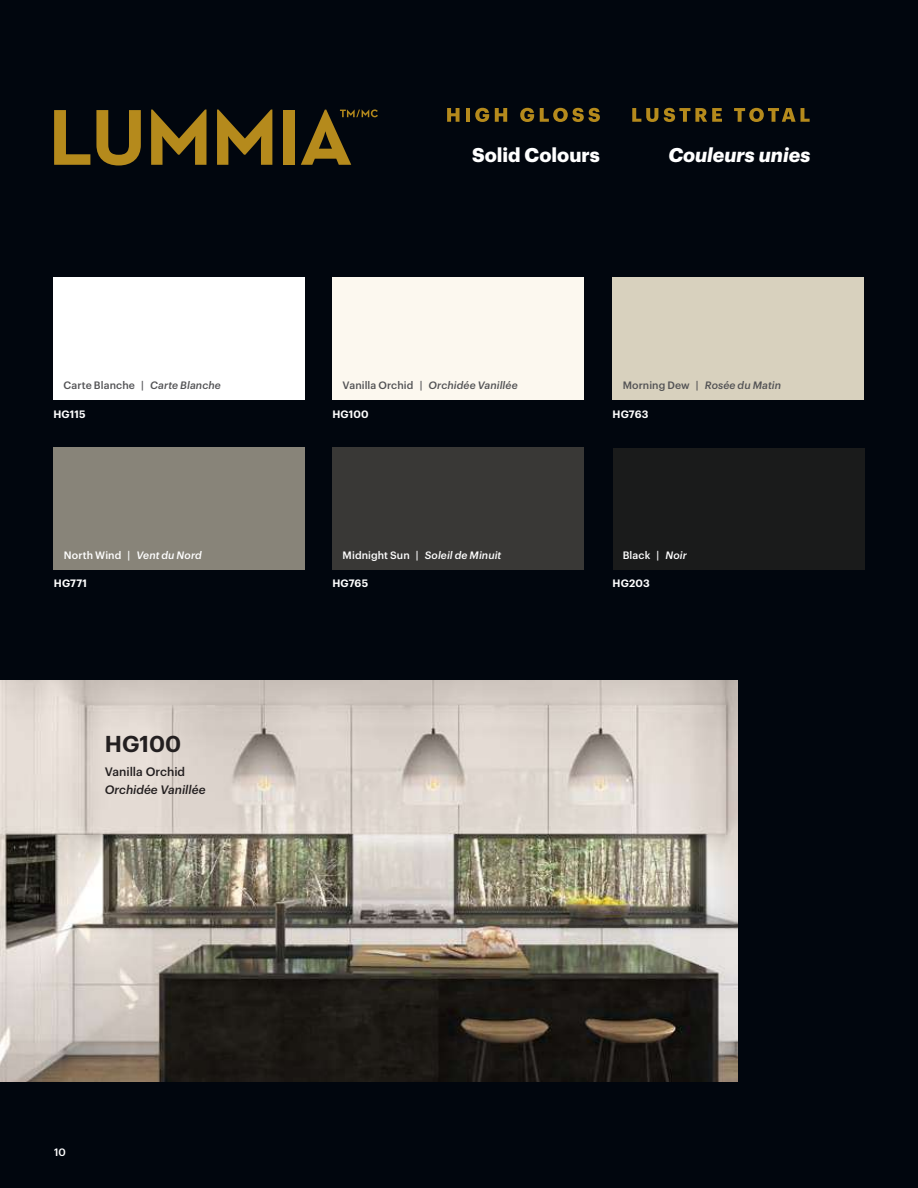
<style>
.page{position:relative;width:918px;height:1188px;background:#01060e}
.page>*{position:absolute;margin:0;border:0;box-sizing:border-box;transform-origin:0 0}
.t1{font:600 22.5px "Graphik";color:#231f20}
.t2{font:italic 700 19.5px "Graphik";color:#fff}
.t3{font:700 19.5px "Graphik";color:#fff}
.t4{font:italic 500 12px "Graphik";color:#231f20}
.t5{font:500 12px "Graphik";color:#231f20}
.t6{font:italic 500 10.5px "Graphik";letter-spacing:.005em;color:#535355}
.t7{font:500 10.5px "Graphik";letter-spacing:.015em;color:#fff}
.t8{font:600 10.5px "Graphik";letter-spacing:.015em;color:#fff}
.t9{font:italic 500 10.5px "Graphik";letter-spacing:.005em;color:#fff}
.t10{font:500 10.5px "Graphik";letter-spacing:.01em;color:#535355}
.s1{font-style:italic}
.s2{font-style:normal}
</style>
<div class="page">
<img style="left:0;top:680px;width:738px;height:402px">
<div style="left:613px;top:278px;width:250px;height:121px;background:#d8d1be"></div>
<div style="left:332px;top:278px;width:251px;height:121px;background:#fcf8ef"></div>
<div style="left:54px;top:278px;width:251px;height:121px;background:#fff"></div>
<div style="left:54px;top:448px;width:251px;height:122px;background:#888479"></div>
<div style="left:332px;top:448px;width:251px;height:122px;background:#393836"></div>
<div style="left:613px;top:448px;width:252px;height:122px;background:#1a1b1b"></div>
<svg style="left:447px;top:108px;width:13px;height:14px"></svg>
<hr style="left:466px;top:108px;width:4px;height:14px;background:#b58a1c">
<svg style="left:475px;top:108px;width:14px;height:14px"></svg>
<svg style="left:495px;top:108px;width:12px;height:14px"></svg>
<svg style="left:520px;top:108px;width:14px;height:14px"></svg>
<svg style="left:540px;top:108px;width:60px;height:14px"></svg>
<svg style="left:632px;top:108px;width:26px;height:14px"></svg>
<svg style="left:664px;top:108px;width:58px;height:14px"></svg>
<svg style="left:734px;top:108px;width:76px;height:14px"></svg>
<div style="left:283px;top:110px;width:12px;height:55px;background:#b58a1c"></div>
<svg style="left:151px;top:110px;width:55px;height:55px"></svg>
<svg style="left:217px;top:110px;width:55px;height:55px"></svg>
<svg style="left:96px;top:110px;width:45px;height:56px"></svg>
<svg style="left:54px;top:110px;width:36px;height:55px"></svg>
<svg style="left:301px;top:110px;width:77px;height:55px"></svg>
<h2 class="t3" style="left:472px;top:140px;width:129px">Solid Colours</h2>
<h2 class="t2" style="left:668px;top:140px;width:144px">Couleurs unies</h2>
<p class="t10" style="left:64px;top:377px;width:159px">Carte Blanche | <span class="s1">Carte Blanche</span></p>
<p class="t6" style="left:343px;top:377px;width:177px"><span class="s2">Vanilla Orchid |</span> Orchidée Vanillée</p>
<p class="t6" style="left:623px;top:377px;width:160px"><span class="s2">Morning Dew |</span> Rosée du Matin</p>
<p class="t8" style="left:53px;top:407px;width:34px">HG115</p>
<p class="t8" style="left:332px;top:407px;width:38px">HG100</p>
<p class="t8" style="left:613px;top:407px;width:37px">HG763</p>
<p class="t7" style="left:64px;top:548px;width:139px">North Wind | <span class="s1">Vent du Nord</span></p>
<p class="t9" style="left:343px;top:548px;width:160px"><span class="s2">Midnight Sun |</span> Soleil de Minuit</p>
<p class="t7" style="left:623px;top:548px;width:66px">Black | <span class="s1">Noir</span></p>
<p class="t8" style="left:54px;top:575px;width:35px">HG771</p>
<p class="t8" style="left:332px;top:575px;width:37px">HG765</p>
<p class="t8" style="left:613px;top:575px;width:39px">HG203</p>
<h1 class="t1" style="left:105px;top:726px;width:78px">HG100</h1>
<p class="t5" style="left:105px;top:763px;width:82px">Vanilla Orchid</p>
<p class="t4" style="left:105px;top:781px;width:102px">Orchidée Vanillée</p>
<p class="t7" style="left:54px;top:1144px;width:13px">10</p>
</div>
